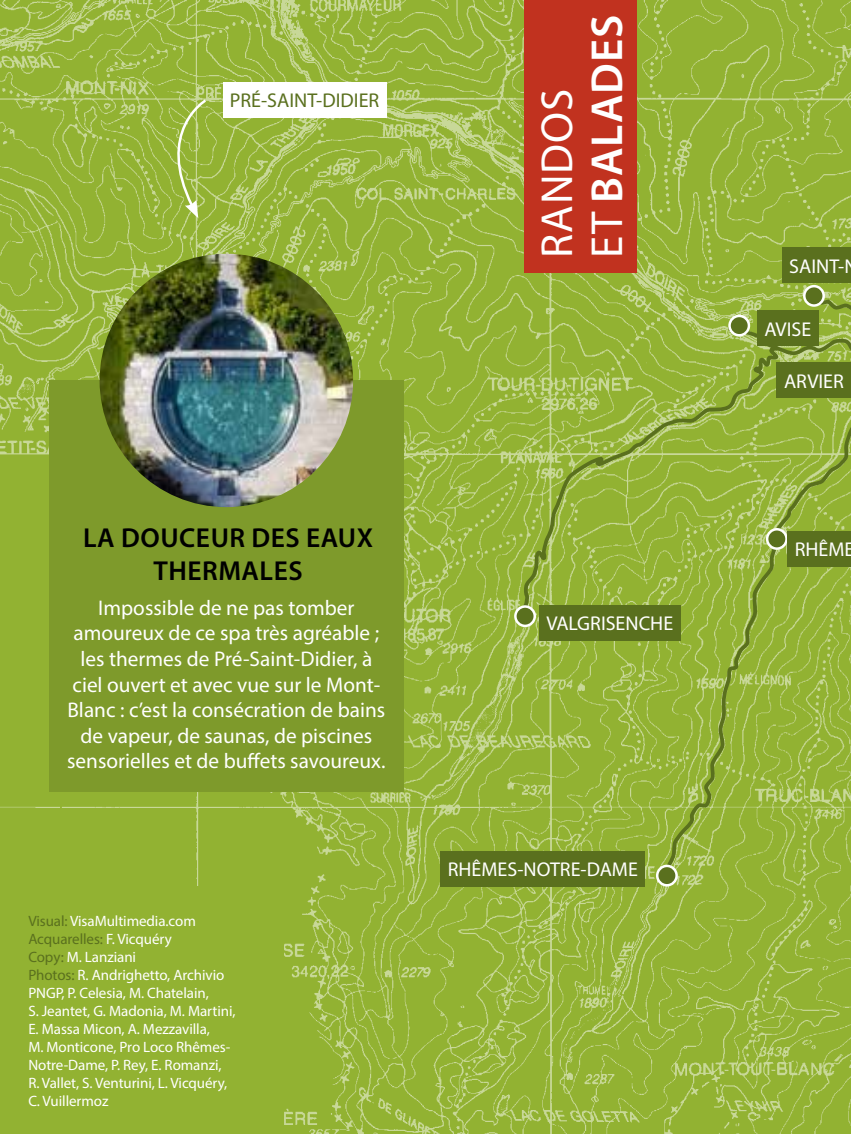
<style>
.page{position:relative;width:851px;height:1134px;background:#fff}
.page>*{position:absolute;margin:0;border:0;box-sizing:border-box;transform-origin:0 0}
.t1{font:45px/50px "Myriad Pro";letter-spacing:.02em;color:#fff}
.t2{font:600 27.5px/33px "Myriad Pro";letter-spacing:.02em;color:#000;text-align:center}
.t3{font:21.25px/25.5px "Myriad Pro";color:#fff;text-align:center}
.t4{font:20px "Myriad Pro";color:#fff}
.t5{font:20px "Myriad Pro";color:#5a701e}
.t6{font:15px/18px "Myriad Pro";letter-spacing:-.005em;color:#fff}
.s1{font-weight:600}
.s2{color:#5a701e}
</style>
<div class="page">
<img style="left:0;top:0;width:850px;height:1134px">
<svg style="left:519px;top:217px;width:331px;height:669px;background:#98b53f"></svg>
<svg style="left:767px;top:529px;width:19px;height:20px"></svg>
<div style="left:765px;top:528px;width:22px;height:22px;border:2px solid #fff;border-radius:50%"></div>
<svg style="left:515px;top:606px;width:19px;height:20px"></svg>
<div style="left:514px;top:605px;width:22px;height:22px;border:2px solid #fff;border-radius:50%"></div>
<svg style="left:804px;top:286px;width:19px;height:19px"></svg>
<div style="left:802px;top:285px;width:22px;height:22px;border:2px solid #fff;border-radius:50%"></div>
<svg style="left:729px;top:316px;width:19px;height:19px"></svg>
<div style="left:728px;top:315px;width:22px;height:22px;border:2px solid #fff;border-radius:50%"></div>
<div style="left:781px;top:248px;width:69px;height:35px;background:#5a701e"></div>
<div style="left:756px;top:310px;width:62px;height:36px;background:#5a701e"></div>
<div style="left:787px;top:531px;width:63px;height:35px;background:#5a701e"></div>
<div style="left:539px;top:605px;width:141px;height:36px;background:#5a701e"></div>
<div style="left:776px;top:362px;width:74px;height:36px;background:#5a701e"></div>
<div style="left:222px;top:82px;width:164px;height:35px;background:#fff"></div>
<svg style="left:155px;top:98px;width:53px;height:120px;background:#9eba4a"></svg>
<div style="left:49px;top:380px;width:354px;height:412px;background:#7e9a2b"></div>
<img style="left:100px;top:254px;width:253px;height:253px;border-radius:127px">
<div style="left:440px;top:851px;width:205px;height:35px;background:#5a701e"></div>
<div style="left:657px;top:866px;width:19px;height:19px;background:#5a701e;border-radius:50%"></div>
<div style="left:656px;top:865px;width:21px;height:21px;border:2px solid #fff;border-radius:50%"></div>
<div style="left:0;top:886px;width:283px;height:248px;background:#92b232"></div>
<div style="left:524px;top:0;width:112px;height:273px;background:#c1321f"></div>
<h3 class="t5" style="left:230px;top:88px;width:151px">PRÉ-SAINT-DIDIER</h3>
<h1 class="t1" style="left:531px;top:258px;width:245px;rotate:-90deg">RANDOS<br>ET <span class="s1">BALADES</span></h1>
<h2 class="t2" style="left:83px;top:521px;width:291px">LA DOUCEUR DES EAUX<br>THERMALES</h2>
<p class="t3" style="left:67px;top:595px;width:320px">Impossible de ne pas tomber amoureux de ce spa très agréable ; les thermes de Pré-Saint-Didier, à ciel ouvert et avec vue sur le Mont-Blanc : c’est la consécration de bains de vapeur, de saunas, de piscines sensorielles et de buffets savoureux.</p>
<p class="t6" style="left:28px;top:911px;width:209px"><span class="s2">Visual:</span> VisaMultimedia.com<br><span class="s2">Acquarelles:</span> F. Vicquéry<br><span class="s2">Copy:</span> M. Lanziani<br><span class="s2">Photos:</span> R. Andrighetto, Archivio<br>PNGP, P. Celesia, M. Chatelain,<br>S. Jeantet, G. Madonia, M. Martini,<br>E. Massa Micon, A. Mezzavilla,<br>M. Monticone, Pro Loco Rhêmes-<br>Notre-Dame, P. Rey, E. Romanzi,<br>R. Vallet, S. Venturini, L. Vicquéry,<br>C. Vuillermoz</p>
<h3 class="t4" style="left:546px;top:611px;width:128px">VALGRISENCHE</h3>
<h3 class="t4" style="left:448px;top:857px;width:191px">RHÊMES-NOTRE-DAME</h3>
<h3 class="t4" style="left:789px;top:254px;width:57px">SAINT-</h3>
<h3 class="t4" style="left:764px;top:316px;width:48px">AVISE</h3>
<h3 class="t4" style="left:783px;top:369px;width:61px">ARVIER</h3>
<h3 class="t4" style="left:794px;top:537px;width:61px">RHÊME</h3>
</div>
